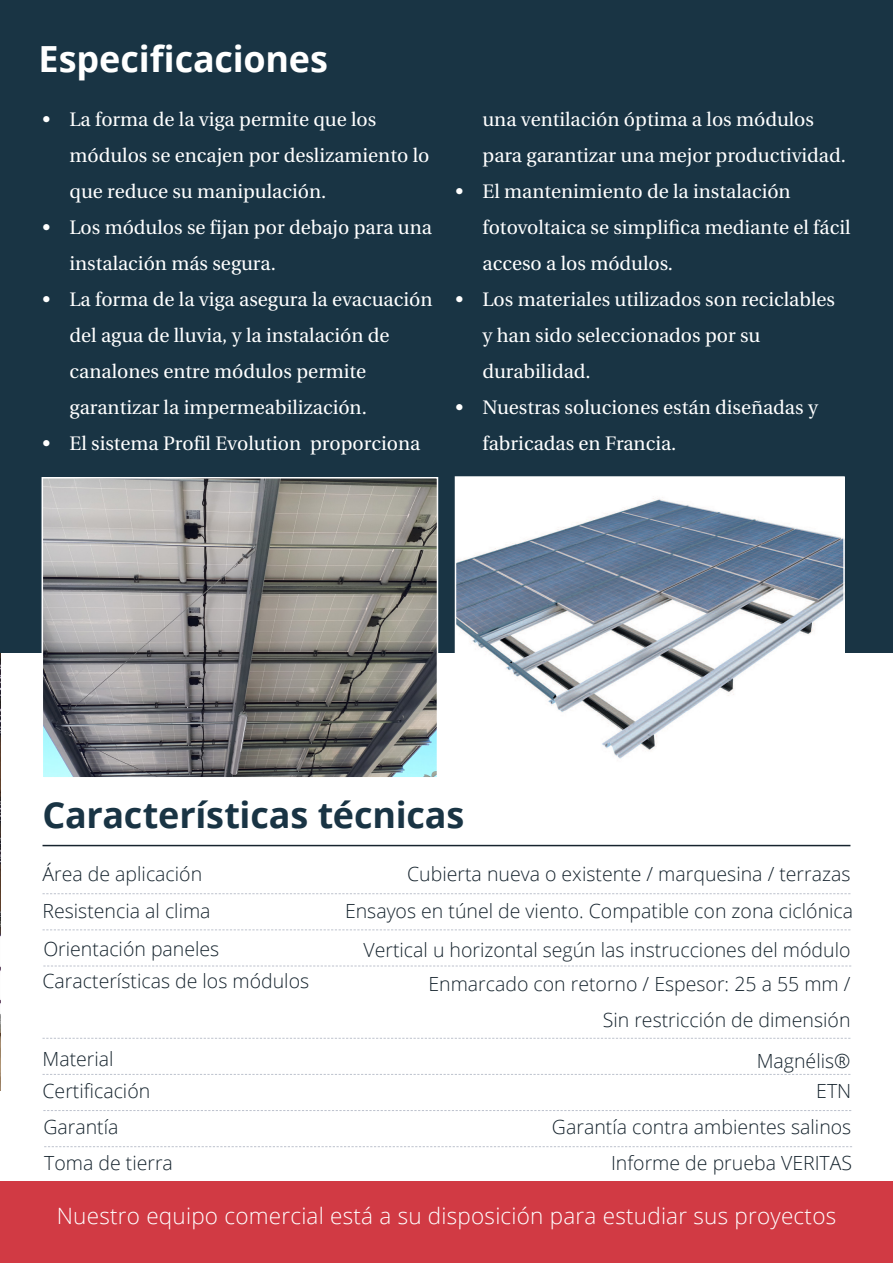
<style>
.page{position:relative;width:893px;height:1263px;background:#fff}
.page>*{position:absolute;margin:0;border:0;box-sizing:border-box;transform-origin:0 0}
.H1___Left{font:700 36px "Open Sans";letter-spacing:-.005em;color:#193444}
.H1___Left-2{font:700 36px "Open Sans";letter-spacing:-.005em;color:#fff}
.H1___Left-3{font:300 22.5px "Open Sans";letter-spacing:.01em;color:#fff}
.t1{font:19.5px/36px "Heuristica";color:#fff}
.Content___Right{font:300 19.5px "Open Sans";color:#16242e}
.Content___Left{font:300 19.5px "Open Sans";color:#16242e}
</style>
<div class="page">
<img style="left:0;top:653px;width:1px;height:438px">
<div style="left:0;top:0;width:893px;height:653px;background:#193444"></div>
<div style="left:0;top:1182px;width:893px;height:81px;background:#d13a44"></div>
<hr style="left:43px;top:845px;width:807px;height:1px;background:#16242e">
<svg style="left:43px;top:1074px;width:807px;height:1px"></svg>
<svg style="left:43px;top:1110px;width:808px;height:1px"></svg>
<svg style="left:44px;top:1146px;width:808px;height:1px"></svg>
<svg style="left:43px;top:1038px;width:807px;height:1px"></svg>
<svg style="left:43px;top:966px;width:808px;height:1px"></svg>
<svg style="left:43px;top:929px;width:807px;height:1px"></svg>
<svg style="left:43px;top:893px;width:807px;height:1px"></svg>
<img style="left:45px;top:480px;width:390px;height:295px">
<div style="left:42px;top:477px;width:396px;height:301px;border:2px solid #fff"></div>
<img style="left:458px;top:479px;width:384px;height:280px">
<div style="left:455px;top:476px;width:390px;height:303px;border:2px solid #fff"></div>
<p class="H1___Left-2" style="left:38px;top:34px;width:291px">Especificaciones</p>
<p class="t1" style="left:70px;top:102px;width:361px;text-indent:-27px">• La forma de la viga permite que los módulos se encajen por deslizamiento lo que reduce su manipulación.</p>
<p class="t1" style="left:70px;top:210px;width:364px;text-indent:-27px">• Los módulos se fijan por debajo para una instalación más segura.</p>
<p class="t1" style="left:70px;top:282px;width:364px;text-indent:-27px">• La forma de la viga asegura la evacuación del agua de lluvia, y la instalación de canalones entre módulos permite garantizar la impermeabilización.</p>
<p class="t1" style="left:43px;top:426px;width:379px">• El sistema Profil Evolution proporciona</p>
<p class="t1" style="left:482px;top:102px;width:365px">una ventilación óptima a los módulos para garantizar una mejor productividad.</p>
<p class="t1" style="left:482px;top:174px;width:369px;text-indent:-27px">• El mantenimiento de la instalación fotovoltaica se simplifica mediante el fácil acceso a los módulos.</p>
<p class="t1" style="left:482px;top:282px;width:354px;text-indent:-27px">• Los materiales utilizados son reciclables y han sido seleccionados por su durabilidad.</p>
<p class="t1" style="left:482px;top:390px;width:337px;text-indent:-27px">• Nuestras soluciones están diseñadas y fabricadas en Francia.</p>
<p class="H1___Left" style="left:43px;top:790px;width:423px">Características técnicas</p>
<p class="Content___Left" style="left:43px;top:861px;width:161px">Área de aplicación</p>
<p class="Content___Right" style="left:407px;top:861px;width:445px">Cubierta nueva o existente / marquesina / terrazas</p>
<p class="Content___Left" style="left:43px;top:897px;width:170px">Resistencia al clima</p>
<p class="Content___Right" style="left:345px;top:897px;width:510px">Ensayos en túnel de viento. Compatible con zona ciclónica</p>
<p class="Content___Left" style="left:43px;top:936px;width:177px">Orientación paneles</p>
<p class="Content___Right" style="left:363px;top:936px;width:489px">Vertical u horizontal según las instrucciones del módulo</p>
<p class="Content___Left" style="left:43px;top:968px;width:268px">Características de los módulos</p>
<p class="Content___Right" style="left:428px;top:970px;width:424px">Enmarcado con retorno / Espesor: 25 a 55 mm /</p>
<p class="Content___Right" style="left:603px;top:1006px;width:249px">Sin restricción de dimensión</p>
<p class="Content___Left" style="left:43px;top:1046px;width:73px">Material</p>
<p class="Content___Right" style="left:757px;top:1047px;width:95px">Magnélis®</p>
<p class="Content___Left" style="left:43px;top:1078px;width:109px">Certificación</p>
<p class="Content___Right" style="left:816px;top:1078px;width:37px">ETN</p>
<p class="Content___Left" style="left:43px;top:1113px;width:77px">Garantía</p>
<p class="Content___Right" style="left:552px;top:1113px;width:301px">Garantía contra ambientes salinos</p>
<p class="Content___Left" style="left:44px;top:1150px;width:130px">Toma de tierra</p>
<p class="Content___Right" style="left:611px;top:1150px;width:243px">Informe de prueba VERITAS</p>
<p class="H1___Left-3" style="left:57px;top:1200px;width:781px">Nuestro equipo comercial está a su disposición para estudiar sus proyectos</p>
</div>
